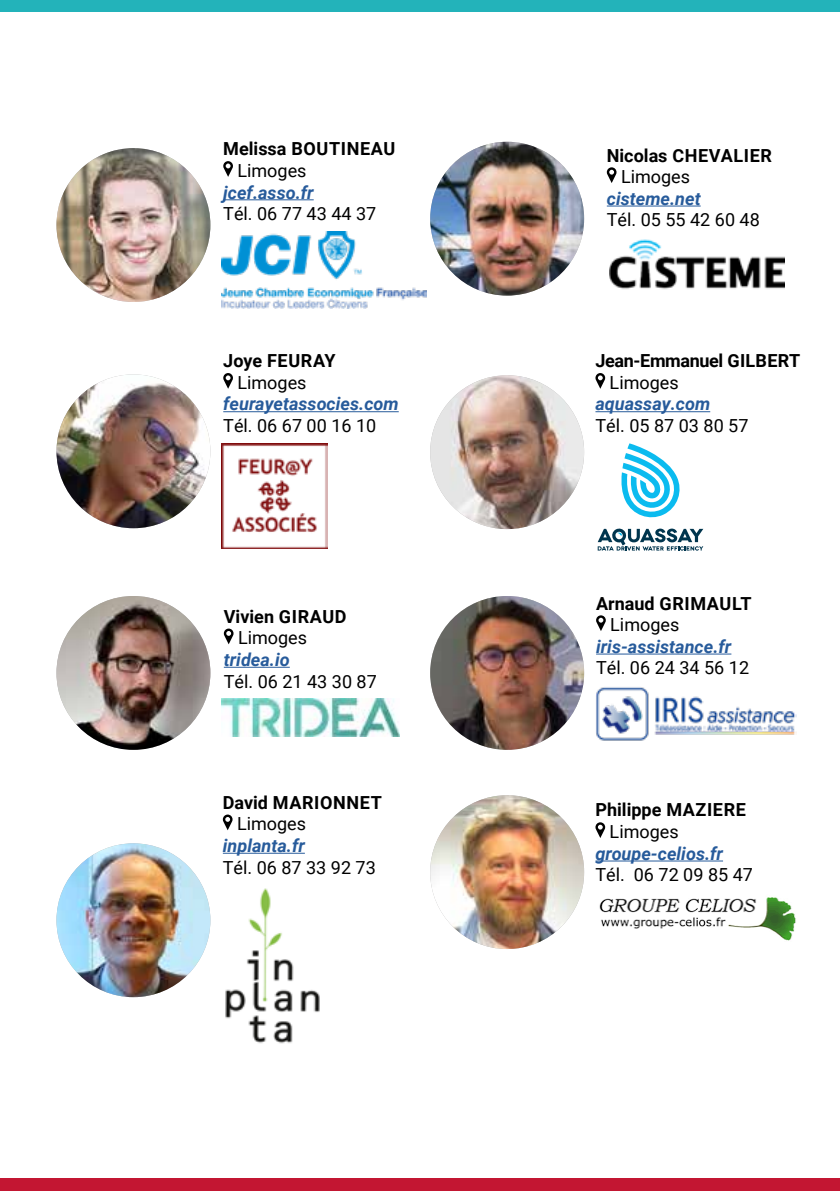
<style>
.page{position:relative;width:840px;height:1191px;background:#fff}
.page>*{position:absolute;margin:0;border:0;box-sizing:border-box;transform-origin:0 0}
.t1{font:18px "Roboto";color:#000}
.t2{font:italic 700 18px "Roboto";color:#275b9b}
.t3{font:700 18px "Roboto";color:#000}
.t4{font:700 18px "Roboto";letter-spacing:-.02em;color:#000}
.t5{font:700 18px "Roboto";letter-spacing:.03em;color:#000}
.t6{font:700 18px "Roboto";letter-spacing:.02em;color:#000}
.t7{font:700 18px "Roboto";letter-spacing:.035em;color:#000}
</style>
<div class="page">
<img style="left:56px;top:148px;width:154px;height:154px;border-radius:77px">
<hr style="left:223px;top:199px;width:90px;height:1px;background:#275b9b">
<svg style="left:223px;top:161px;width:10px;height:16px"></svg>
<img style="left:222px;top:231px;width:204px;height:77px">
<img style="left:430px;top:142px;width:153px;height:154px;border-radius:77px">
<hr style="left:606px;top:206px;width:94px;height:1px;background:#275b9b">
<svg style="left:606px;top:167px;width:10px;height:16px"></svg>
<img style="left:609px;top:239px;width:175px;height:50px">
<img style="left:56px;top:374px;width:154px;height:154px;border-radius:77px">
<hr style="left:223px;top:411px;width:175px;height:1px;background:#275b9b">
<svg style="left:223px;top:373px;width:10px;height:16px"></svg>
<img style="left:222px;top:443px;width:105px;height:106px">
<img style="left:430px;top:375px;width:153px;height:154px;border-radius:77px">
<hr style="left:595px;top:411px;width:114px;height:1px;background:#275b9b">
<svg style="left:595px;top:373px;width:10px;height:16px"></svg>
<svg style="left:597px;top:528px;width:106px;height:22px"></svg>
<svg style="left:621px;top:443px;width:59px;height:75px"></svg>
<img style="left:56px;top:596px;width:154px;height:154px;border-radius:77px">
<hr style="left:224px;top:667px;width:65px;height:1px;background:#275b9b">
<svg style="left:224px;top:628px;width:9px;height:16px"></svg>
<img style="left:222px;top:699px;width:178px;height:37px">
<img style="left:430px;top:596px;width:153px;height:154px;border-radius:77px">
<hr style="left:595px;top:653px;width:136px;height:1px;background:#275b9b">
<svg style="left:596px;top:615px;width:9px;height:16px"></svg>
<img style="left:596px;top:687px;width:199px;height:54px">
<img style="left:56px;top:843px;width:154px;height:154px;border-radius:77px">
<hr style="left:223px;top:852px;width:82px;height:1px;background:#275b9b">
<svg style="left:223px;top:814px;width:9px;height:16px"></svg>
<img style="left:225px;top:888px;width:95px;height:156px">
<img style="left:430px;top:795px;width:153px;height:154px;border-radius:77px">
<hr style="left:595px;top:860px;width:127px;height:1px;background:#275b9b">
<svg style="left:595px;top:822px;width:10px;height:16px"></svg>
<img style="left:599px;top:897px;width:197px;height:44px">
<div style="left:0;top:0;width:839px;height:12px;background:#23b3ba"></div>
<div style="left:0;top:1178px;width:839px;height:13px;background:#c31632"></div>
<p class="t5" style="left:223px;top:136px;width:173px">Melissa BOUTINEAU</p>
<p class="t1" style="left:237px;top:158px;width:71px">Limoges</p>
<p class="t2" style="left:223px;top:179px;width:92px">jcef.asso.fr</p>
<p class="t1" style="left:223px;top:201px;width:154px">Tél. 06 77 43 44 37</p>
<p class="t3" style="left:223px;top:348px;width:114px">Joye FEURAY</p>
<p class="t1" style="left:237px;top:370px;width:71px">Limoges</p>
<p class="t2" style="left:223px;top:391px;width:177px">feurayetassocies.com</p>
<p class="t1" style="left:223px;top:413px;width:154px">Tél. 06 67 00 16 10</p>
<p class="t3" style="left:224px;top:603px;width:124px">Vivien GIRAUD</p>
<p class="t1" style="left:238px;top:625px;width:71px">Limoges</p>
<p class="t2" style="left:224px;top:647px;width:67px">tridea.io</p>
<p class="t1" style="left:224px;top:668px;width:154px">Tél. 06 21 43 30 87</p>
<p class="t7" style="left:223px;top:789px;width:160px">David MARIONNET</p>
<p class="t1" style="left:237px;top:811px;width:71px">Limoges</p>
<p class="t2" style="left:223px;top:833px;width:83px">inplanta.fr</p>
<p class="t1" style="left:223px;top:854px;width:154px">Tél. 06 87 33 92 73</p>
<p class="t6" style="left:606px;top:142px;width:167px">Nicolas CHEVALIER</p>
<p class="t1" style="left:620px;top:164px;width:71px">Limoges</p>
<p class="t2" style="left:606px;top:186px;width:95px">cisteme.net</p>
<p class="t1" style="left:606px;top:207px;width:154px">Tél. 05 55 42 60 48</p>
<p class="t4" style="left:595px;top:348px;width:206px">Jean-Emmanuel GILBERT</p>
<p class="t1" style="left:609px;top:370px;width:71px">Limoges</p>
<p class="t2" style="left:595px;top:391px;width:116px">aquassay.com</p>
<p class="t1" style="left:595px;top:413px;width:154px">Tél. 05 87 03 80 57</p>
<p class="t3" style="left:595px;top:590px;width:157px">Arnaud GRIMAULT</p>
<p class="t1" style="left:610px;top:612px;width:71px">Limoges</p>
<p class="t2" style="left:595px;top:633px;width:137px">iris-assistance.fr</p>
<p class="t1" style="left:595px;top:655px;width:154px">Tél. 06 24 34 56 12</p>
<p class="t3" style="left:595px;top:797px;width:152px">Philippe MAZIERE</p>
<p class="t1" style="left:609px;top:819px;width:71px">Limoges</p>
<p class="t2" style="left:595px;top:840px;width:129px">groupe-celios.fr</p>
<p class="t1" style="left:595px;top:862px;width:159px">Tél. 06 72 09 85 47</p>
</div>
